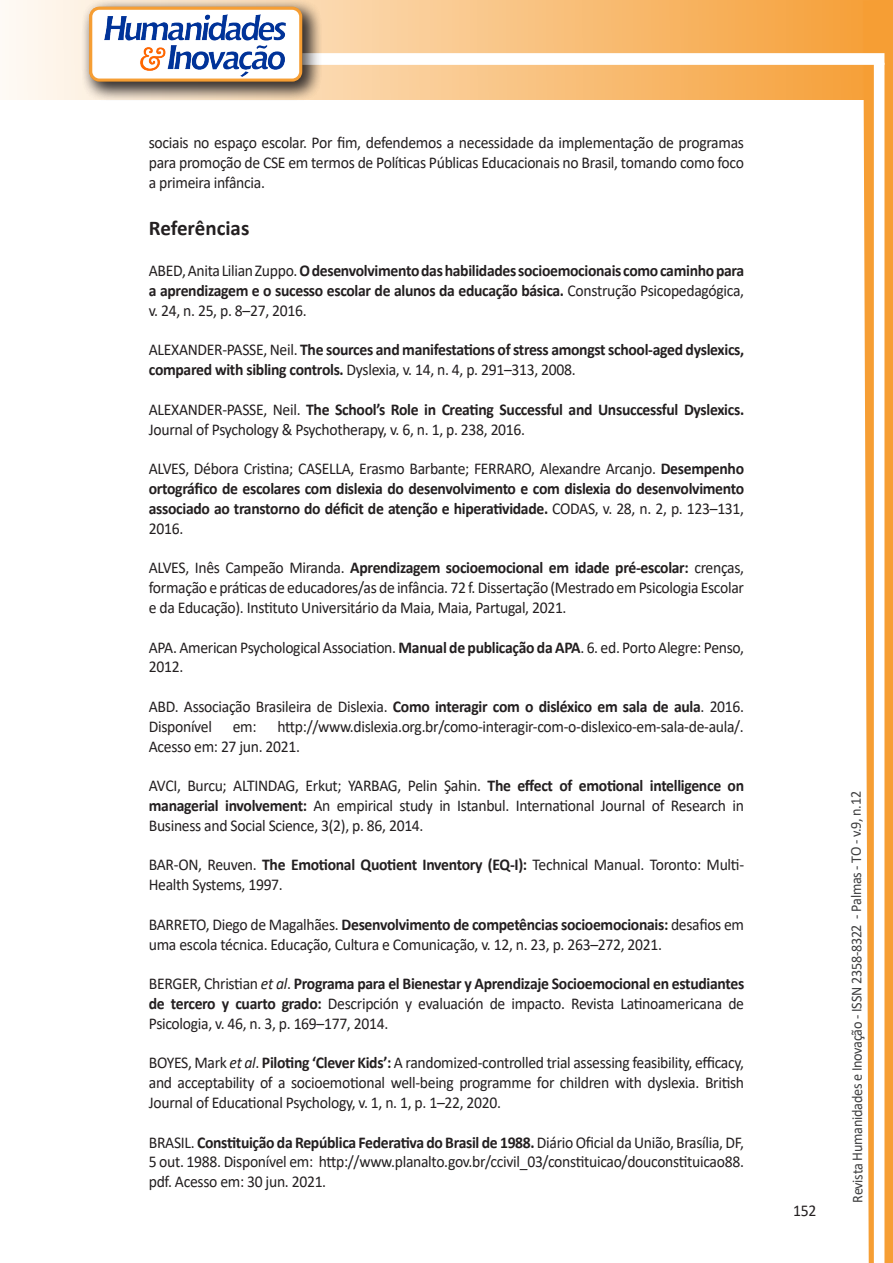
<style>
.page{position:relative;width:893px;height:1263px;background:#fff}
.page>*{position:absolute;margin:0;border:0;box-sizing:border-box;transform-origin:0 0}
.Titulo_2{font:700 21px "Calibri";color:#231f20}
.texto{font:16.5px/19.8px "Calibri";letter-spacing:-.02em;color:#231f20;text-align:justify;scale:.95 1}
.texto-2{font:700 16.5px/19.8px "Calibri";letter-spacing:-.02em;color:#231f20;text-align:justify;scale:.95 1}
.t1{font:15px "Calibri";letter-spacing:-.025em;color:#3e3e3f;scale:.95 1}
.s1{font-weight:400}
.s2{font-weight:700}
.s3{font-style:italic}
</style>
<div class="page">
<svg style="left:5px;top:0;width:858px;height:100px;background:#f9c484"></svg>
<div style="left:302px;top:53px;width:582px;height:12px;background:#fff;border:2px solid #fff"></div>
<svg style="left:863px;top:0;width:30px;height:1263px"></svg>
<div style="left:81px;top:0;width:241px;height:102px;background:#231f20;opacity:.75"></div>
<div style="left:91px;top:8px;width:210px;height:72px;background:#fff;border-radius:9px"></div>
<img style="left:104px;top:14px;width:181px;height:62px">
<div style="left:89px;top:7px;width:213px;height:75px;border:3px solid #f69e34;border-radius:9px"></div>
<p class="texto" style="left:149px;top:133px;width:628px">sociais no espaço escolar. Por fim, defendemos a necessidade da implementação de programas para promoção de CSE em termos de Políticas Públicas Educacionais no Brasil, tomando como foco a primeira infância.</p>
<p class="Titulo_2" style="left:149px;top:213px;width:102px">Referências</p>
<p class="texto-2" style="left:149px;top:261px;width:628px"><span class="s1">ABED, Anita Lilian Zuppo.</span> O desenvolvimento das habilidades socioemocionais como caminho para a aprendizagem e o sucesso escolar de alunos da educação básica. <span class="s1">Construção Psicopedagógica, v. 24, n. 25, p. 8–27, 2016.</span></p>
<p class="texto-2" style="left:149px;top:340px;width:628px"><span class="s1">ALEXANDER-PASSE, Neil.</span> The sources and manifestations of stress amongst school-aged dyslexics, compared with sibling controls. <span class="s1">Dyslexia, v. 14, n. 4, p. 291–313, 2008.</span></p>
<p class="texto" style="left:149px;top:399px;width:628px">ALEXANDER-PASSE, Neil. <span class="s2">The School’s Role in Creating Successful and Unsuccessful Dyslexics.<br></span>Journal of Psychology &amp; Psychotherapy, v. 6, n. 1, p. 238, 2016.</p>
<p class="texto-2" style="left:149px;top:459px;width:628px"><span class="s1">ALVES, Débora Cristina; CASELLA, Erasmo Barbante; FERRARO, Alexandre Arcanjo.</span> Desempenho ortográfico de escolares com dislexia do desenvolvimento e com dislexia do desenvolvimento associado ao transtorno do déficit de atenção e hiperatividade. <span class="s1">CODAS, v. 28, n. 2, p. 123–131, 2016.</span></p>
<p class="texto" style="left:149px;top:557px;width:628px">ALVES, Inês Campeão Miranda. <span class="s2">Aprendizagem socioemocional em idade pré-escolar:</span> crenças, formação e práticas de educadores/as de infância. 72 f. Dissertação (Mestrado em Psicologia Escolar e da Educação). Instituto Universitário da Maia, Maia, Partugal, 2021.</p>
<p class="texto" style="left:149px;top:637px;width:628px">APA. American Psychological Association. <span class="s2">Manual de publicação da APA</span>. 6. ed. Porto Alegre: Penso,<br>2012.</p>
<p class="texto" style="left:149px;top:696px;width:628px">ABD. Associação Brasileira de Dislexia. <span class="s2">Como interagir com o disléxico em sala de aula</span>. 2016.<br>Disponível</p>
<p class="texto" style="left:149px;top:716px;width:628px;text-indent:129px">http://www.dislexia.org.br/como-interagir-com-o-dislexico-em-sala-de-aula/.<br>Acesso em: 27 jun. 2021.</p>
<p class="texto" style="left:149px;top:775px;width:628px">AVCI, Burcu; ALTINDAG, Erkut; YARBAG, Pelin Şahin. <span class="s2">The effect of emotional intelligence on managerial involvement:</span> An empirical study in Istanbul. International Journal of Research in Business and Social Science, 3(2), p. 86, 2014.</p>
<p class="texto" style="left:149px;top:854px;width:628px">BAR-ON, Reuven. <span class="s2">The Emotional Quotient Inventory (EQ-I):</span> Technical Manual. Toronto: Multi-<br>Health Systems, 1997.</p>
<p class="texto" style="left:149px;top:914px;width:628px">BARRETO, Diego de Magalhães. <span class="s2">Desenvolvimento de competências socioemocionais:</span> desafios em uma escola técnica. Educação, Cultura e Comunicação, v. 12, n. 23, p. 263–272, 2021.</p>
<p class="texto" style="left:149px;top:973px;width:628px">BERGER, Christian <span class="s3">et al</span>. <span class="s2">Programa para el Bienestar y Aprendizaje Socioemocional en estudiantes de tercero y cuarto grado:</span> Descripción y evaluación de impacto. Revista Latinoamericana de Psicologia, v. 46, n. 3, p. 169–177, 2014.</p>
<p class="texto" style="left:149px;top:1052px;width:628px">BOYES, Mark <span class="s3">et al</span>. <span class="s2">Piloting ‘Clever Kids’:</span> A randomized-controlled trial assessing feasibility, efficacy, and acceptability of a socioemotional well-being programme for children with dyslexia. British Journal of Educational Psychology, v. 1, n. 1, p. 1–22, 2020.</p>
<p class="texto" style="left:149px;top:1132px;width:628px">BRASIL. <span class="s2">Constituição da República Federativa do Brasil de 1988.</span> Diário Oficial da União, Brasília, DF, 5 out. 1988. Disponível em: http://www.planalto.gov.br/ccivil_03/constituicao/douconstituicao88. pdf. Acesso em: 30 jun. 2021.</p>
<p class="texto" style="left:233px;top:716px;width:27px">em:</p>
<p class="texto" style="left:793px;top:1200px;width:26px">152</p>
<p class="t1" style="left:846px;top:1203px;width:435px;rotate:-90deg">Revista Humanidades e Inovação - ISSN 2358-8322 - Palmas - TO - v.9, n.12</p>
</div>
